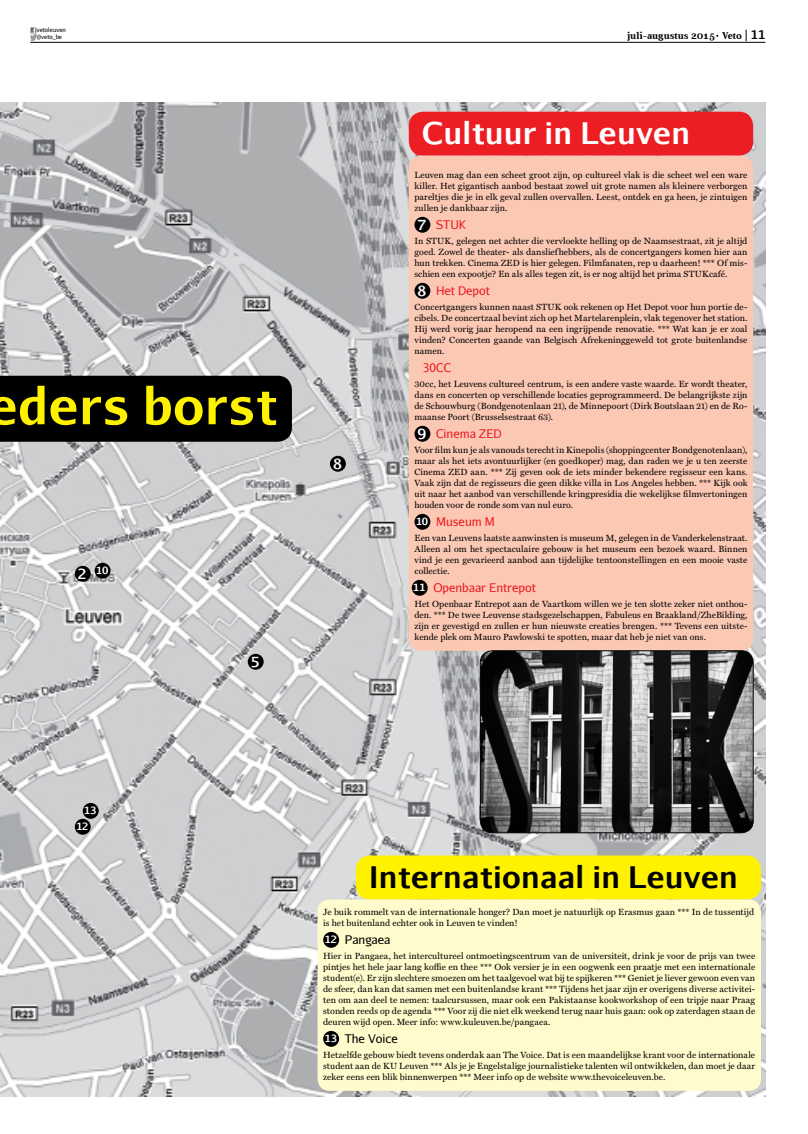
<style>
.page{position:relative;width:808px;height:1134px;background:#fff}
.page>*{position:absolute;margin:0;border:0;box-sizing:border-box;transform-origin:0 0}
.t1{font:700 50px "Aurulent Sans";letter-spacing:.01em;color:#fff200}
.t2{font:700 30px "Aurulent Sans";letter-spacing:.01em;color:#000}
.t3{font:700 30px "Aurulent Sans";color:#fff}
.t4{font:700 14px "Aurulent Sans";color:#fff}
.t5{font:12px "Aurulent Sans";color:#ed1d24}
.t6{font:12px "Aurulent Sans";color:#000}
.t7{font:700 12px "Aurulent Sans";color:#000}
.t8{font:700 10px "Aver";color:#000}
.t9{font:700 10px "Aurulent Sans";color:#fff}
.t10{font:9px/11px "Miller Text";letter-spacing:.005em;color:#000;text-align:justify}
.t11{font:6px/7.2px "Aurulent Sans";color:#000}
.s1{font-size:14px}
</style>
<div class="page">
<img style="left:0;top:102px;width:765px;height:994px">
<div style="left:0;top:376px;width:292px;height:66px;background:#000"></div>
<div style="left:409px;top:112px;width:344px;height:44px;background:#ed1d24;border-radius:14px"></div>
<div style="left:409px;top:156px;width:344px;height:495px;background:#fbc8b4;border-radius:12px"></div>
<div style="left:356px;top:855px;width:405px;height:44px;background:#fff200;border-radius:14px"></div>
<div style="left:317px;top:899px;width:444px;height:192px;background:#fffbcc;border-radius:12px"></div>
<div style="left:414px;top:217px;width:16px;height:16px;background:#000;border-radius:50%"></div>
<div style="left:414px;top:283px;width:16px;height:16px;background:#000;border-radius:50%"></div>
<div style="left:414px;top:426px;width:16px;height:16px;background:#000;border-radius:50%"></div>
<div style="left:414px;top:514px;width:16px;height:16px;background:#000;border-radius:50%"></div>
<div style="left:412px;top:580px;width:16px;height:16px;background:#000;border-radius:50%"></div>
<div style="left:323px;top:932px;width:16px;height:16px;background:#000;border-radius:50%"></div>
<div style="left:323px;top:1031px;width:16px;height:16px;background:#000;border-radius:50%"></div>
<div style="left:248px;top:654px;width:16px;height:16px;background:#000;border-radius:50%"></div>
<div style="left:75px;top:566px;width:16px;height:16px;background:#000;border-radius:50%"></div>
<div style="left:95px;top:563px;width:16px;height:16px;background:#000;border-radius:50%"></div>
<div style="left:75px;top:819px;width:16px;height:16px;background:#000;border-radius:50%"></div>
<div style="left:83px;top:803px;width:16px;height:16px;background:#000;border-radius:50%"></div>
<div style="left:330px;top:456px;width:16px;height:16px;background:#000;border-radius:50%"></div>
<img style="left:480px;top:651px;width:273px;height:182px">
<div style="left:480px;top:650px;width:274px;height:183px;border:1px solid #000;border-radius:12px"></div>
<svg style="left:30px;top:28px;width:7px;height:12px"></svg>
<hr style="left:30px;top:42px;width:735px;height:1px;background:#000">
<p class="t11" style="left:37px;top:26px;width:31px">vetoleuven @veto_be</p>
<p class="t8" style="left:628px;top:30px;width:116px">juli-augustus 2015 Veto</p>
<h3 class="t7" style="left:750px;top:26px;width:17px">11</h3>
<h1 class="t1" style="left:-12px;top:368px;width:291px">eders borst</h1>
<p class="t9" style="left:78px;top:563px;width:32px"><span class="s1">2</span> 10</p>
<h3 class="t4" style="left:251px;top:652px;width:10px">5</h3>
<h3 class="t4" style="left:333px;top:454px;width:10px">8</h3>
<h2 class="t3" style="left:422px;top:111px;width:269px">Cultuur in Leuven</h2>
<p class="t10" style="left:414px;top:169px;width:334px">Leuven mag dan een scheet groot zijn, op cultureel vlak is die scheet wel een ware killer. Het gigantisch aanbod bestaat zowel uit grote namen als kleinere verborgen pareltjes die je in elk geval zullen overvallen. Leest, ontdek en ga heen, je zintuigen zullen je dankbaar zijn.</p>
<h3 class="t5" style="left:436px;top:217px;width:32px">STUK</h3>
<p class="t10" style="left:414px;top:235px;width:335px">In STUK, gelegen net achter die vervloekte helling op de Naamsestraat, zit je altijd goed. Zowel de theater- als dansliefhebbers, als de concertgangers komen hier aan hun trekken. Cinema ZED is hier gelegen. Filmfanaten, rep u daarheen! *** Of mis&shy;schien een expootje? En als alles tegen zit, is er nog altijd het prima STUKcafé.</p>
<h3 class="t5" style="left:436px;top:283px;width:55px">Het Depot</h3>
<p class="t10" style="left:414px;top:301px;width:335px">Concertgangers kunnen naast STUK ook rekenen op Het Depot voor hun portie de&shy;cibels. De concertzaal bevint zich op het Martelarenplein, vlak tegenover het station.<br>Hij werd vorig jaar heropend na een ingrijpende renovatie. *** Wat kan je er zoal vinden? Concerten gaande van Belgisch Afrekeninggeweld tot grote buitenlandse namen.</p>
<h3 class="t5" style="left:423px;top:360px;width:30px">30CC</h3>
<p class="t10" style="left:414px;top:378px;width:335px">30cc, het Leuvens cultureel centrum, is een andere vaste waarde. Er wordt theater, dans en concerten op verschillende locaties geprogrammeerd. De belangrijkste zijn de Schouwburg (Bondgenotenlaan 21), de Minnepoort (Dirk Boutslaan 21) en de Ro&shy;maanse Poort (Brusselsestraat 63).</p>
<h3 class="t5" style="left:436px;top:426px;width:67px">Cinema ZED</h3>
<p class="t10" style="left:414px;top:444px;width:335px">Voor film kun je als vanouds terecht in Kinepolis (shoppingcenter Bondgenotenlaan), maar als het iets avontuurlijker (en goedkoper) mag, dan raden we je u ten zeerste Cinema ZED aan. *** Zij geven ook de iets minder bekendere regisseur een kans.<br>Vaak zijn dat de regisseurs die geen dikke villa in Los Angeles hebben. *** Kijk ook uit naar het aanbod van verschillende kringpresidia die wekelijkse filmvertoningen houden voor de ronde som van nul euro.</p>
<h3 class="t5" style="left:436px;top:514px;width:60px">Museum M</h3>
<p class="t10" style="left:414px;top:532px;width:335px">Een van Leuvens laatste aanwinsten is museum M, gelegen in de Vanderkelenstraat.<br>Alleen al om het spectaculaire gebouw is het museum een bezoek waard. Binnen vind je een gevarieerd aanbod aan tijdelijke tentoonstellingen en een mooie vaste collectie.</p>
<h3 class="t5" style="left:433px;top:580px;width:104px">Openbaar Entrepot</h3>
<p class="t10" style="left:414px;top:598px;width:335px">Het Openbaar Entrepot aan de Vaartkom willen we je ten slotte zeker niet onthou&shy;den. *** De twee Leuvense stadsgezelschappen, Fabuleus en Braakland/ZheBilding, zijn er gevestigd en zullen er hun nieuwste creaties brengen. *** Tevens een uitste&shy;kende plek om Mauro Pawlowski te spotten, maar dat heb je niet van ons.</p>
<h3 class="t4" style="left:418px;top:215px;width:10px">7</h3>
<h3 class="t4" style="left:418px;top:281px;width:10px">8</h3>
<h3 class="t4" style="left:418px;top:424px;width:10px">9</h3>
<p class="t9" style="left:416px;top:514px;width:14px">10</p>
<p class="t9" style="left:413px;top:580px;width:14px">11</p>
<p class="t9" style="left:84px;top:803px;width:14px">13</p>
<p class="t9" style="left:76px;top:819px;width:14px">12</p>
<h2 class="t2" style="left:369px;top:854px;width:370px">I nternationaal in Leuven</h2>
<p class="t10" style="left:323px;top:906px;width:432px">Je buik rommelt van de internationale honger? Dan moet je natuurlijk op Erasmus gaan *** In de tussentijd is het buitenland echter ook in Leuven te vinden!</p>
<h3 class="t6" style="left:345px;top:932px;width:47px">Pangaea</h3>
<p class="t10" style="left:323px;top:950px;width:434px">Hier in Pangaea, het intercultureel ontmoetingscentrum van de universiteit, drink je voor de prijs van twee pintjes het hele jaar lang koffie en thee *** Ook versier je in een oogwenk een praatje met een internationale student(e). Er zijn slechtere smoezen om het taalgevoel wat bij te spijkeren *** Geniet je liever gewoon even van de sfeer, dan kan dat samen met een buitenlandse krant *** Tijdens het jaar zijn er overigens diverse activitei&shy;ten om aan deel te nemen: taalcursussen, maar ook een Pakistaanse kookworkshop of een tripje naar Praag stonden reeds op de agenda *** Voor zij die niet elk weekend terug naar huis gaan: ook op zaterdagen staan de deuren wijd open. Meer info: www.kuleuven.be/pangaea.</p>
<h3 class="t6" style="left:345px;top:1031px;width:55px">The Voice</h3>
<p class="t10" style="left:323px;top:1049px;width:433px">Hetzelfde gebouw biedt tevens onderdak aan The Voice. Dat is een maandelijkse krant voor de internationale student aan de KU Leuven *** Als je je Engelstalige journalistieke talenten wil ontwikkelen, dan moet je daar zeker eens een blik binnenwerpen *** Meer info op de website www.thevoiceleuven.be.</p>
<p class="t9" style="left:324px;top:932px;width:14px">12</p>
<p class="t9" style="left:324px;top:1031px;width:14px">13</p>
</div>
